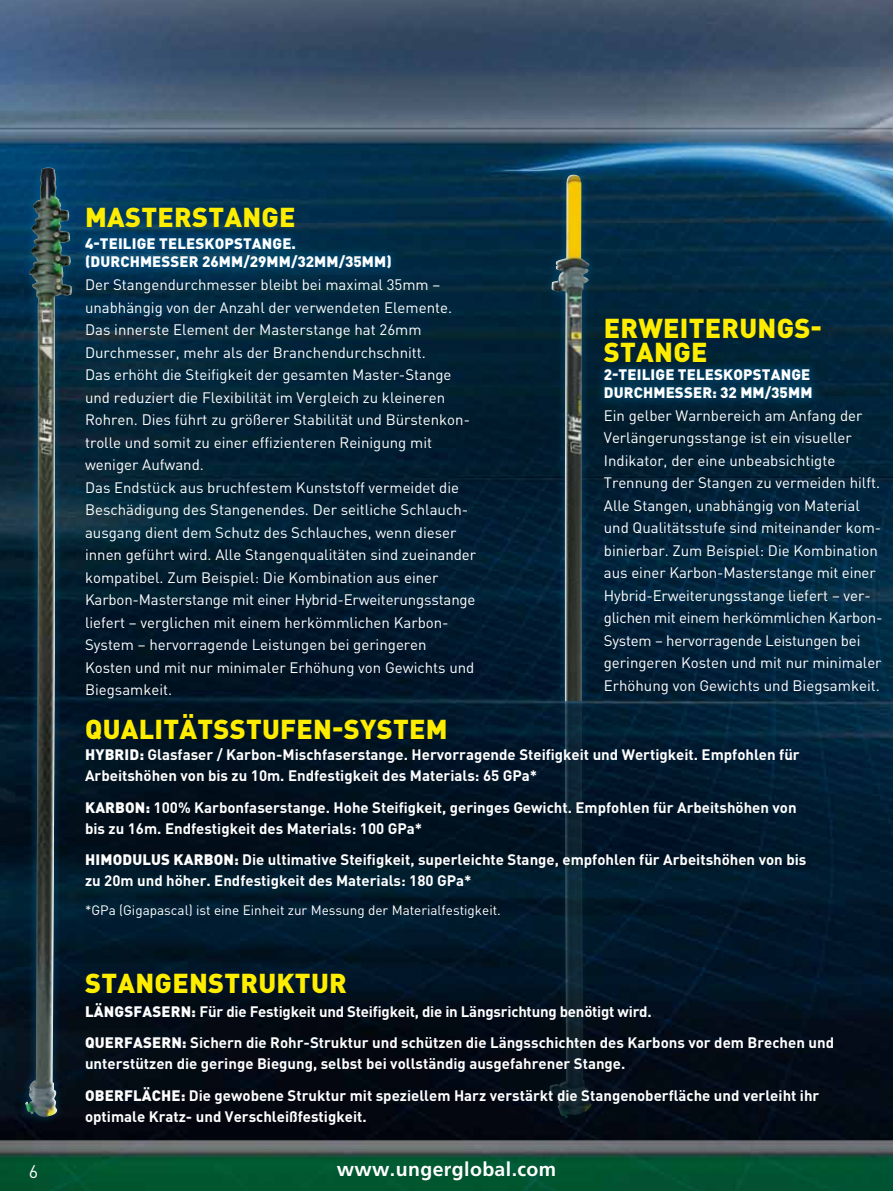
<style>
.page{position:relative;width:893px;height:1191px;background:#fff}
.page>*{position:absolute;margin:0;border:0;box-sizing:border-box;transform-origin:0 0}
.t1{font:900 27px/24px "DIN Pro";letter-spacing:.01em;color:#ffed00}
.t2{font:700 19.5px "Frutiger LT Pro";letter-spacing:.02em;color:#fff}
.t3{font:18px "DIN Pro";color:#fff}
.t4{font:15px/22.5px "DIN Pro";color:#fff}
.t5{font:700 15px/21px "DIN Pro";color:#fff}
.t6{font:900 15px/18px "DIN Pro";letter-spacing:.01em;color:#fff}
.t7{font:13.5px "DIN Pro";color:#fff}
.s1{font-weight:900}
</style>
<div class="page">
<img style="left:0;top:0;width:893px;height:1191px">
<div style="left:543px;top:166px;width:55px;height:544px;background:#0081c7;opacity:.4"></div>
<img style="left:552px;top:175px;width:37px;height:520px">
<div style="left:543px;top:695px;width:54px;height:428px;background:#0081c7;opacity:.4"></div>
<img style="left:550px;top:702px;width:41px;height:416px">
<div style="left:17px;top:159px;width:64px;height:966px;background:#0081c7;opacity:.4"></div>
<img style="left:25px;top:169px;width:47px;height:949px">
<div style="left:76px;top:228px;width:325px;height:49px;background:#0081c7;opacity:.75"></div>
<div style="left:595px;top:359px;width:227px;height:49px;background:#0081c7;opacity:.75"></div>
<h1 class="t1" style="left:85px;top:204px;width:40px">MASTER</h1>
<h1 class="t1" style="left:192px;top:204px;width:35px">STANGE</h1>
<p class="t6" style="left:85px;top:234px;width:308px">4-TEILIGE TELESKOPSTANGE. (DURCHMESSER 26MM/29MM/32MM/35MM)</p>
<p class="t4" style="left:85px;top:273px;width:393px">Der Stangendurchmesser bleibt bei maximal 35mm – unabhängig von der Anzahl der verwendeten Elemente.<br>Das innerste Element der Masterstange hat 26mm Durchmesser, mehr als der Branchendurchschnitt.<br>Das erhöht die Steifigkeit der gesamten Master-Stange und reduziert die Flexibilität im Vergleich zu kleineren Rohren. Dies führt zu größerer Stabilität und Bürstenkon&shy;trolle und somit zu einer effizienteren Reinigung mit weniger Aufwand.<br>Das Endstück aus bruchfestem Kunststoff vermeidet die Beschädigung des Stangenendes. Der seitliche Schlauch&shy;ausgang dient dem Schutz des Schlauches, wenn dieser innen geführt wird. Alle Stangenqualitäten sind zueinander kompatibel. Zum Beispiel: Die Kombination aus einer Karbon-Masterstange mit einer Hybrid-Erweiterungsstange liefert – verglichen mit einem herkömmlichen Karbon-System – hervorragende Leistungen bei geringeren Kosten und mit nur minimaler Erhöhung von Gewichts und Biegsamkeit.</p>
<h1 class="t1" style="left:604px;top:315px;width:220px">ERWEITERUNGS-<br>STANGE</h1>
<p class="t6" style="left:604px;top:365px;width:210px">2-TEILIGE TELESKOPSTANGE<br>DURCHMESSER: 32 MM/35MM</p>
<p class="t4" style="left:604px;top:403px;width:280px">Ein gelber Warnbereich am Anfang der Verlängerungsstange ist ein visueller Indikator, der eine unbeabsichtigte Trennung der Stangen zu vermeiden hilft.<br>Alle Stangen, unabhängig von Material und Qualitätsstufe sind miteinander kom-- binierbar. Zum Beispiel: Die Kombination aus einer Karbon-Masterstange mit einer Hybrid-Erweiterungsstange liefert – ver&shy;glichen mit einem herkömmlichen Karbon-System – hervorragende Leistungen bei geringeren Kosten und mit nur minimaler Erhöhung von Gewichts und Biegsamkeit.</p>
<h1 class="t1" style="left:85px;top:716px;width:364px">QUALITÄTSSTUFEN-SYSTEM</h1>
<p class="t6" style="left:85px;top:745px;width:20px">HYBRID</p>
<p class="t5" style="left:85px;top:744px;width:716px;text-indent:54px"><span class="s1">:</span> Glasfaser / Karbon-M ischfaserstange. Hervorragende Steifigkeit und Wertigkeit. Empfohlen für<br>Arbeitshöhen von bis zu 10m. Endfestigkeit des Materials: 65 GPa*</p>
<p class="t6" style="left:85px;top:798px;width:22px">KARBON</p>
<p class="t5" style="left:85px;top:796px;width:713px;text-indent:60px"><span class="s1">:</span> 100% Karbonfaserstange. Hohe Steifigkeit, geringes Gewicht. Empfohlen für Arbeitshöhen von bis zu 16m. Endfestigkeit des Materials: 100 GPa*</p>
<p class="t6" style="left:85px;top:850px;width:38px">HIMODULUS</p>
<p class="t6" style="left:174px;top:850px;width:22px">KARBON</p>
<p class="t5" style="left:85px;top:849px;width:723px;text-indent:149px"><span class="s1">:</span> Die ultimative Steifigkeit, superleichte Stange, empfohlen für Arbeitshöhen von bis zu 20m und höher. Endfestigkeit des Materials: 180 GPa*</p>
<p class="t7" style="left:85px;top:901px;width:417px">*GPa (Gigapascal) ist eine Einheit zur Messung der Materialfestigkeit.</p>
<h1 class="t1" style="left:85px;top:970px;width:263px">STANGENSTRUKTUR</h1>
<p class="t5" style="left:85px;top:995px;width:750px;line-height:31.5px"><span class="s1">LÄNGSFASERN:</span> Für die Festigkeit und Steifigkeit, die in Längsrichtung benötigt wird.<br><span class="s1">QUERFASERN:</span> Sichern die Rohr-Struktur und schützen die Längsschichten des Karbons vor dem Brechen und</p>
<p class="t5" style="left:85px;top:1047px;width:736px;line-height:31.5px">unterstützen die geringe Biegung, selbst bei vollständig ausgefahrener Stange.<br><span class="s1">OBERFLÄCHE:</span> Die gewobene Struktur mit speziellem Harz verstärkt die Stangenoberfläche und verleiht ihr</p>
<p class="t5" style="left:85px;top:1105px;width:283px">optimale Kratz- und Verschleißfestigkeit.</p>
<p class="t3" style="left:29px;top:1159px;width:11px">6</p>
<h2 class="t2" style="left:337px;top:1157px;width:221px">www.ungerglobal.com</h2>
</div>
